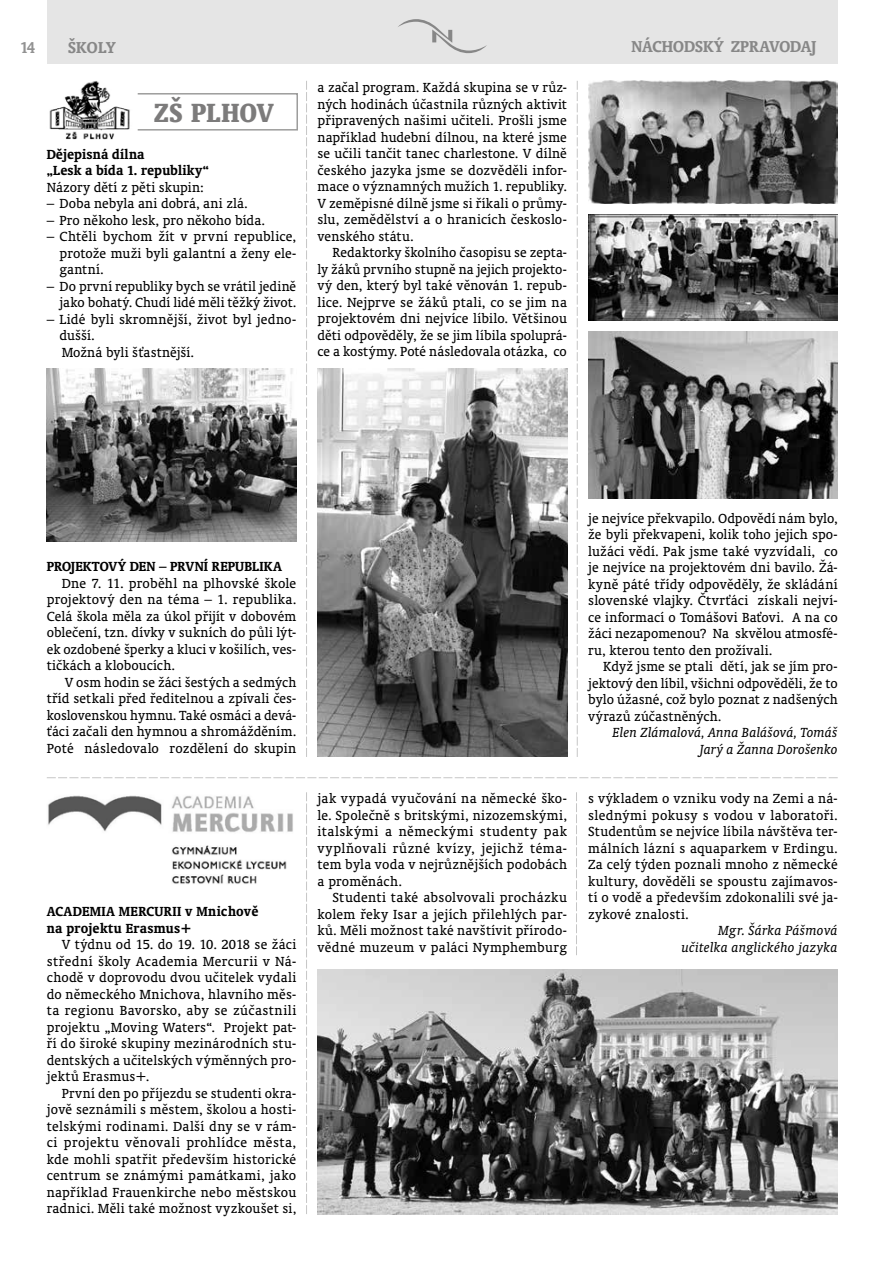
<style>
.page{position:relative;width:893px;height:1263px;background:#fff}
.page>*{position:absolute;margin:0;border:0;box-sizing:border-box;transform-origin:0 0}
.t1{font:700 condensed 30px "Oranda AT";letter-spacing:.015em;color:#7c7b7b}
.t2{font:700 18px "Oranda AT";color:#878787}
.t3{font:700 18px "Oranda AT";color:#929292;scale:.9 1}
.t4{font:15px/16.5px "Oranda AT";letter-spacing:.01em;color:#000;text-align:justify}
.t5{font:700 15px/16.5px "Oranda AT";letter-spacing:.015em;color:#000}
.t6{font:italic 15px/16.5px "Oranda AT";letter-spacing:.01em;color:#000;text-align:right}
</style>
<div class="page">
<div style="left:47px;top:0;width:791px;height:64px;background:#e5e5e5"></div>
<svg style="left:398px;top:19px;width:89px;height:34px"></svg>
<img style="left:48px;top:795px;width:245px;height:89px">
<div style="left:48px;top:93px;width:250px;height:38px;border:2px solid #9d9d9c"></div>
<svg style="left:132px;top:93px;width:6px;height:38px"></svg>
<img style="left:48px;top:81px;width:84px;height:59px">
<img style="left:47px;top:369px;width:249px;height:172px">
<img style="left:588px;top:81px;width:250px;height:122px">
<img style="left:588px;top:214px;width:250px;height:107px">
<img style="left:317px;top:369px;width:250px;height:388px">
<img style="left:588px;top:332px;width:250px;height:166px">
<img style="left:317px;top:969px;width:521px;height:245px">
<svg style="left:47px;top:777px;width:791px;height:1px"></svg>
<svg style="left:306px;top:81px;width:1px;height:676px"></svg>
<svg style="left:306px;top:792px;width:1px;height:422px"></svg>
<svg style="left:576px;top:792px;width:1px;height:163px"></svg>
<svg style="left:577px;top:81px;width:1px;height:676px"></svg>
<p class="t3" style="left:20px;top:37px;width:18px">14</p>
<p class="t2" style="left:68px;top:37px;width:49px">ŠKOLY</p>
<p class="t2" style="left:631px;top:36px;width:187px">NÁCHODSKÝ ZPRAVODAJ</p>
<h1 class="t1" style="left:154px;top:95px;width:121px">ZŠ PLHOV</h1>
<p class="t5" style="left:47px;top:145px;width:164px">Dějepisná dílna<br>„Lesk a bída 1. republiky“</p>
<p class="t4" style="left:47px;top:179px;width:158px">Názory dětí z pěti skupin:</p>
<p class="t4" style="left:47px;top:195px;width:202px">– Doba nebyla ani dobrá, ani zlá.</p>
<p class="t4" style="left:47px;top:212px;width:220px">– Pro někoho lesk, pro někoho bída.</p>
<p class="t4" style="left:60px;top:228px;width:238px;text-indent:-13px">– Chtěli bychom žít v první republice, protože muži byli galantní a ženy ele&shy;gantní.</p>
<p class="t4" style="left:47px;top:278px;width:251px;text-align:right">– Do první republiky bych se vrátil jedině jako bohatý. Chudí lidé měli těžký život.</p>
<p class="t4" style="left:60px;top:311px;width:238px;text-align:left;text-indent:-13px">– Lidé byli skromnější, život byl jedno&shy;dušší.<br>Možná byli šťastnější.</p>
<p class="t4" style="left:317px;top:79px;width:251px">a začal program. Každá skupina se v růz&shy;ných hodinách účastnila různých aktivit připravených našimi učiteli. Prošli jsme například hudební dílnou, na které jsme se učili tančit tanec charlestone. V dílně českého jazyka jsme se dozvěděli infor&shy;mace o významných mužích 1. republiky.<br>V zeměpisné dílně jsme si říkali o průmy&shy;slu, zemědělství a o hranicích českoslo&shy;venského státu.</p>
<p class="t4" style="left:317px;top:244px;width:251px;text-indent:15px">Redaktorky školního časopisu se zepta&shy;ly žáků prvního stupně na jejich projekto&shy;vý den, který byl také věnován 1. repub&shy;lice. Nejprve se žáků ptali, co se jim na projektovém dni nejvíce líbilo. Většinou děti odpověděly, že se jim líbila spoluprá&shy;ce a kostýmy. Poté následovala otázka, co</p>
<p class="t5" style="left:47px;top:558px;width:237px">PROJEKTOVÝ DEN – PRVNÍ REPUBLIKA</p>
<p class="t4" style="left:47px;top:575px;width:251px;text-indent:15px">Dne 7. 11. proběhl na plhovské škole projektový den na téma – 1. republika.<br>Celá škola měla za úkol přijít v dobovém oblečení, tzn. dívky v sukních do půli lýt&shy;ek ozdobené šperky a kluci v košilích, ves&shy;tičkách a kloboucích.</p>
<p class="t4" style="left:47px;top:674px;width:251px;text-indent:18px">V osm hodin se žáci šestých a sedmých tříd setkali před ředitelnou a zpívali čes&shy;koslovenskou hymnu. Také osmáci a devá&shy;ťáci začali den hymnou a shromážděním.<br>Poté následovalo rozdělení do skupin</p>
<p class="t5" style="left:47px;top:903px;width:213px">ACADEMIA MERCURII v Mnichově na projektu Erasmus+</p>
<p class="t4" style="left:47px;top:936px;width:251px;text-indent:15px">V týdnu od 15. do 19. 10. 2018 se žáci střední školy Academia Mercurii v Ná&shy;chodě v doprovodu dvou učitelek vydali do německého Mnichova, hlavního měs&shy;ta regionu Bavorsko, aby se zúčastnili projektu „Moving Waters“. Projekt pat&shy;ří do široké skupiny mezinárodních stu&shy;dentských a učitelských výměnných pro&shy;jektů Erasmus+.</p>
<p class="t4" style="left:47px;top:1084px;width:251px;text-indent:15px">První den po příjezdu se studenti okra&shy;jově seznámili s městem, školou a hosti&shy;telskými rodinami. Další dny se v rám&shy;ci projektu věnovali prohlídce města, kde mohli spatřit především historické centrum se známými památkami, jako například Frauenkirche nebo městskou radnici. Měli také možnost vyzkoušet si,</p>
<p class="t4" style="left:317px;top:790px;width:251px">jak vypadá vyučování na německé ško&shy;le. Společně s britskými, nizozemskými, italskými a německými studenty pak vyplňovali různé kvízy, jejichž téma&shy;tem byla voda v nejrůznějších podobách a proměnách.</p>
<p class="t4" style="left:317px;top:889px;width:251px;text-indent:15px">Studenti také absolvovali procházku kolem řeky Isar a jejích přilehlých par&shy;ků. Měli možnost také navštívit přírodo&shy;vědné muzeum v paláci Nymphemburg</p>
<p class="t4" style="left:588px;top:509px;width:251px">je nejvíce překvapilo. Odpovědí nám bylo, že byli překvapeni, kolik toho jejich spo&shy;lužáci vědí. Pak jsme také vyzvídali, co je nejvíce na projektovém dni bavilo. Žá&shy;kyně páté třídy odpověděly, že skládání slovenské vlajky. Čtvrťáci získali nejví&shy;ce informací o Tomášovi Baťovi. A na co žáci nezapomenou? Na skvělou atmosfé&shy;ru, kterou tento den prožívali.</p>
<p class="t4" style="left:588px;top:658px;width:251px;text-indent:15px">Když jsme se ptali dětí, jak se jím pro&shy;jektový den líbil, všichni odpověděli, že to bylo úžasné, což bylo poznat z nadšených výrazů zúčastněných.</p>
<p class="t6" style="left:613px;top:724px;width:227px">Elen Zlámalová, Anna Balášová, Tomáš<br>Jarý a Žanna Dorošenko</p>
<p class="t4" style="left:588px;top:790px;width:251px">s výkladem o vzniku vody na Zemi a ná&shy;slednými pokusy s vodou v laboratoři.<br>Studentům se nejvíce líbila návštěva ter&shy;málních lázní s aquaparkem v Erdingu.<br>Za celý týden poznali mnoho z německé kultury, dověděli se spoustu zajímavos&shy;tí o vodě a především zdokonalili své ja&shy;zykové znalosti.</p>
<p class="t6" style="left:681px;top:922px;width:158px">Mgr. Šárka Pášmová učitelka anglického jazyka</p>
</div>
